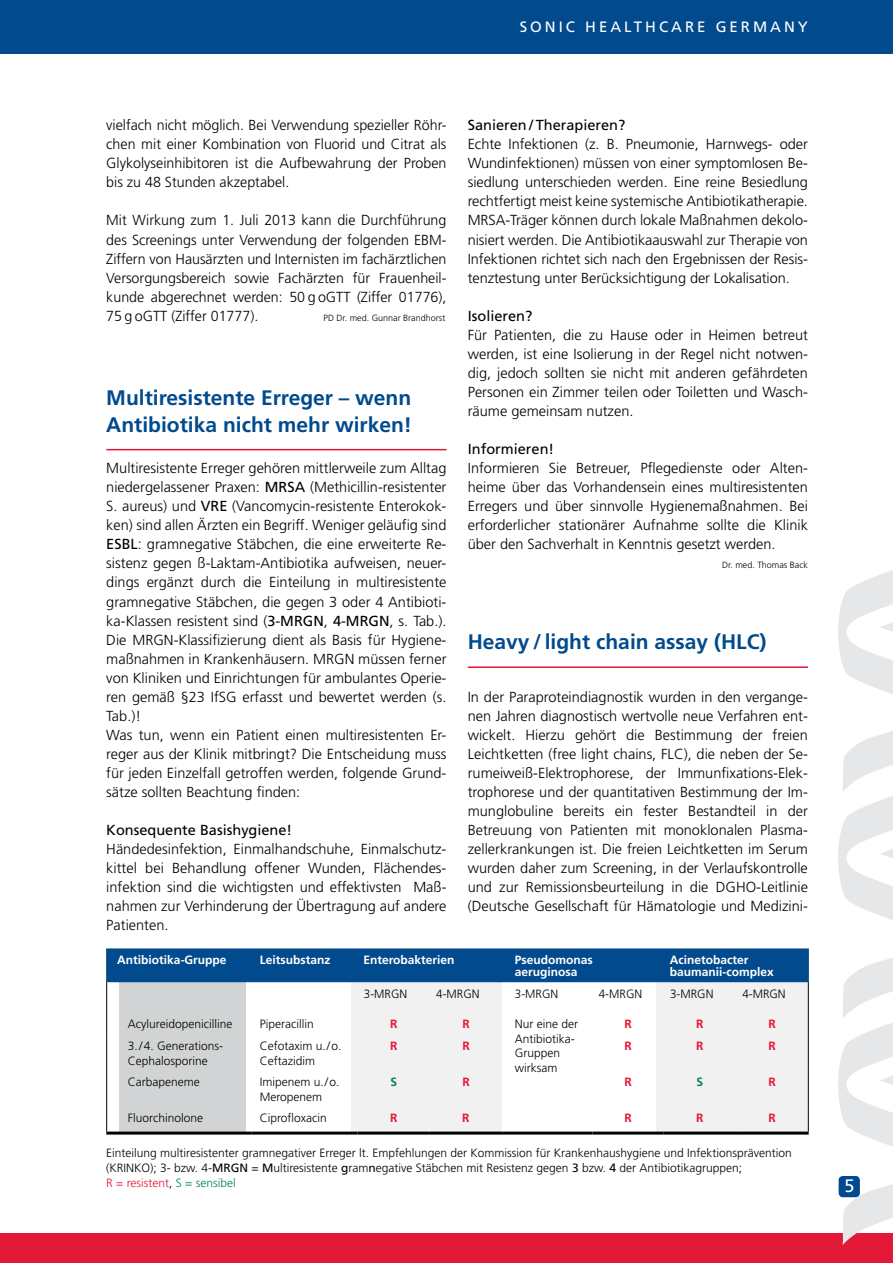
<style>
.page{position:relative;width:893px;height:1263px;background:#fff}
.page>*{position:absolute;margin:0;border:0;box-sizing:border-box;transform-origin:0 0}
.t1{font:700 21px/27px "Frutiger";color:#004a8d}
.t2{font:18px "Frutiger";color:#fff}
.t3{font:15px "Frutiger";letter-spacing:.2em;color:#fff}
.t4{font:300 14.55px/19px "Frutiger";color:#000;text-align:justify}
.t5{font:14.55px "Frutiger";color:#000}
.t6{font:300 12px/14.4px "Frutiger";color:#000}
.t7{font:700 12px/12px "Frutiger";color:#fff}
.t8{font:700 12px "Frutiger";color:#e31736}
.t9{font:700 12px "Frutiger";color:#00854a}
.t10{font:300 9px "Frutiger";color:#000}
.s1{font-weight:400}
.s2{color:#e31736}
.s3{color:#00854a}
</style>
<div class="page">
<div style="left:351px;top:972px;width:151px;height:160px;background:#f1f1f2"></div>
<div style="left:657px;top:975px;width:151px;height:157px;background:#f1f1f2"></div>
<hr style="left:106px;top:449px;width:340px;height:1px;background:#e31736">
<div style="left:119px;top:977px;width:127px;height:154px;background:#d1d3d4"></div>
<div style="left:107px;top:948px;width:701px;height:34px;background:#004a8d"></div>
<hr style="left:106px;top:948px;width:1px;height:34px;background:#004a8d">
<hr style="left:808px;top:948px;width:1px;height:34px;background:#004a8d">
<hr style="left:106px;top:982px;width:1px;height:31px;background:#000">
<hr style="left:808px;top:982px;width:1px;height:31px;background:#000">
<svg style="left:106px;top:1013px;width:1px;height:22px"></svg>
<hr style="left:106px;top:1035px;width:1px;height:36px;background:#000">
<hr style="left:106px;top:1071px;width:1px;height:36px;background:#000">
<svg style="left:106px;top:1107px;width:1px;height:24px"></svg>
<hr style="left:106px;top:1131px;width:145px;height:3px;background:#000">
<hr style="left:251px;top:1131px;width:107px;height:3px;background:#000">
<hr style="left:358px;top:1131px;width:72px;height:3px;background:#000">
<hr style="left:430px;top:1131px;width:72px;height:3px;background:#000">
<hr style="left:592px;top:1131px;width:72px;height:3px;background:#000">
<hr style="left:664px;top:1131px;width:72px;height:3px;background:#000">
<hr style="left:736px;top:1131px;width:73px;height:3px;background:#000">
<svg style="left:808px;top:1013px;width:1px;height:22px"></svg>
<hr style="left:808px;top:1035px;width:1px;height:36px;background:#000">
<hr style="left:808px;top:1071px;width:1px;height:36px;background:#000">
<svg style="left:808px;top:1107px;width:1px;height:24px"></svg>
<hr style="left:502px;top:1131px;width:90px;height:3px;background:#000">
<hr style="left:468px;top:666px;width:340px;height:2px;background:#e31736">
<div style="left:0;top:0;width:893px;height:53px;background:#004a8d"></div>
<div style="left:0;top:1233px;width:893px;height:30px;background:#e31736"></div>
<img style="left:839px;top:570px;width:54px;height:674px">
<div style="left:839px;top:1176px;width:21px;height:21px;background:#004a8d;border-radius:4px"></div>
<p class="t3" style="left:520px;top:18px;width:290px">Sonic Health care GER MAN Y</p>
<p class="t4" style="left:106px;top:116px;width:342px">vielfach nicht möglich. Bei Verwendung spezieller Röhr&shy;chen mit einer Kombination von Fluorid und Citrat als Glykolyseinhibitoren ist die Aufbewahrung der Proben bis zu 48 Stunden akzeptabel.</p>
<p class="t4" style="left:106px;top:211px;width:342px">Mit Wirkung zum 1. Juli 2013 kann die Durchführung des Screenings unter Verwendung der folgenden EBM-Ziffern von Hausärzten und Internisten im fachärztlichen Versorgungsbereich sowie Fachärzten für Frauenheil&shy;kunde abgerechnet werden: 50 g oGTT (Ziffer 01776), 75 g oGTT (Ziffer 01777).</p>
<p class="t5" style="left:468px;top:117px;width:159px">Sanieren / Therapieren?</p>
<p class="t4" style="left:468px;top:135px;width:342px">Echte Infektionen (z. B. Pneumonie, Harnwegs- oder Wundinfektionen) müssen von einer symptomlosen Be&shy;siedlung unterschieden werden. Eine reine Besiedlung rechtfertigt meist keine systemische Antibiotikatherapie.<br>MRSA-Träger können durch lokale Maßnahmen dekolo&shy;nisiert werden. Die Antibiotikaauswahl zur Therapie von Infektionen richtet sich nach den Ergebnissen der Resis&shy;tenztestung unter Berücksichtigung der Lokalisation.</p>
<p class="t5" style="left:468px;top:307px;width:66px">Isolieren?</p>
<p class="t4" style="left:468px;top:325px;width:342px">Für Patienten, die zu Hause oder in Heimen betreut werden, ist eine Isolierung in der Regel nicht notwen&shy;dig, jedoch sollten sie nicht mit anderen gefährdeten Personen ein Zimmer teilen oder Toiletten und Wasch&shy;räume gemeinsam nutzen.</p>
<p class="t5" style="left:468px;top:440px;width:88px">Informieren!</p>
<p class="t4" style="left:468px;top:459px;width:342px">Informieren Sie Betreuer, Pflegedienste oder Alten&shy;heime über das Vorhandensein eines multiresistenten Erregers und über sinnvolle Hygienemaßnahmen. Bei erforderlicher stationärer Aufnahme sollte die Klinik über den Sachverhalt in Kenntnis gesetzt werden.</p>
<p class="t10" style="left:722px;top:560px;width:87px">Dr. med. Thomas Back</p>
<p class="t10" style="left:324px;top:313px;width:123px">PD Dr. med. Gunnar Brandhorst</p>
<h1 class="t1" style="left:106px;top:384px;width:307px">Multiresistente Erreger – wenn<br>Antibiotika nicht mehr wirken!</h1>
<p class="t4" style="left:106px;top:459px;width:342px;text-align:left">Multiresistente Erreger gehören mittlerweile zum Alltag niedergelassener Praxen: <span class="s1">MRSA</span> (Methicillin-resistenter S. aureus) und <span class="s1">VRE</span> (Vancomycin-resistente Enterokok&shy;ken) sind allen Ärzten ein Begriff. Weniger geläufig sind <span class="s1">ESBL</span>: gramnegative Stäbchen, die eine erweiterte Re&shy;sistenz gegen ß-Laktam-Antibiotika aufweisen, neuer&shy;dings ergänzt durch die Einteilung in multiresistente gramnegative Stäbchen, die gegen 3 oder 4 Antibioti&shy;ka-Klassen resistent sind (<span class="s1">3-MRGN</span>, <span class="s1">4-MRGN</span>, s. Tab.).<br>Die MRGN-Klassifizierung dient als Basis für Hygiene&shy;maßnahmen in Krankenhäusern. MRGN müssen ferner von Kliniken und Einrichtungen für ambulantes Operie&shy;ren gemäß §23 IfSG erfasst und bewertet werden (s.<br>Tab.)!<br>Was tun, wenn ein Patient einen multiresistenten Er&shy;reger aus der Klinik mitbringt? Die Entscheidung muss für jeden Einzelfall getroffen werden, folgende Grund&shy;sätze sollten Beachtung finden:</p>
<p class="t5" style="left:106px;top:821px;width:187px">Konsequente Basishygiene!</p>
<p class="t4" style="left:106px;top:840px;width:342px">Händedesinfektion, Einmalhandschuhe, Einmalschutz&shy;kittel bei Behandlung offener Wunden, Flächendes&shy;infektion sind die wichtigsten und effektivsten Maß&shy;nahmen zur Verhinderung der Übertragung auf andere Patienten.</p>
<p class="t7" style="left:117px;top:954px;width:111px">Antibiotika-Gruppe</p>
<p class="t7" style="left:260px;top:954px;width:72px">Leitsubstanz</p>
<p class="t7" style="left:363px;top:954px;width:93px">Enterobakterien</p>
<p class="t7" style="left:515px;top:954px;width:79px">Pseudomonas aeruginosa</p>
<p class="t7" style="left:670px;top:954px;width:106px">Acinetobacter baumanii-complex</p>
<p class="t6" style="left:364px;top:986px;width:45px">3-MRGN</p>
<p class="t6" style="left:436px;top:986px;width:45px">4-MRGN</p>
<p class="t6" style="left:515px;top:986px;width:45px">3-MRGN</p>
<p class="t6" style="left:599px;top:986px;width:45px">4-MRGN</p>
<p class="t6" style="left:670px;top:986px;width:45px">3-MRGN</p>
<p class="t6" style="left:742px;top:986px;width:45px">4-MRGN</p>
<p class="t6" style="left:128px;top:1017px;width:106px">Acylureidopenicilline</p>
<p class="t6" style="left:260px;top:1017px;width:55px">Piperacillin</p>
<p class="t8" style="left:390px;top:1017px;width:9px">R</p>
<p class="t8" style="left:462px;top:1017px;width:9px">R</p>
<p class="t6" style="left:515px;top:1017px;width:65px">Nur eine der<br>Antibiotika-<br>Gruppen wirksam</p>
<p class="t8" style="left:624px;top:1017px;width:9px">R</p>
<p class="t8" style="left:696px;top:1017px;width:9px">R</p>
<p class="t8" style="left:768px;top:1017px;width:9px">R</p>
<h1 class="t1" style="left:468px;top:629px;width:300px">Heavy / light chain assay (HLC)</h1>
<p class="t4" style="left:468px;top:687px;width:342px">In der Paraproteindiagnostik wurden in den vergange&shy;nen Jahren diagnostisch wertvolle neue Verfahren ent&shy;wickelt. Hierzu gehört die Bestimmung der freien Leichtketten (free light chains, FLC), die neben der Se&shy;rumeiweiß-Elektrophorese, der Immunfixations-Elek&shy;trophorese und der quantitativen Bestimmung der Im&shy;munglobuline bereits ein fester Bestandteil in der Betreuung von Patienten mit monoklonalen Plasma&shy;zellerkrankungen ist. Die freien Leichtketten im Serum wurden daher zum Screening, in der Verlaufskontrolle und zur Remissionsbeurteilung in die DGHO-Leitlinie (Deutsche Gesellschaft für Hämatologie und Medizini-</p>
<p class="t6" style="left:128px;top:1039px;width:97px">3./4. Generations-<br>Cephalosporine</p>
<p class="t6" style="left:260px;top:1039px;width:83px">Cefotaxim u./o.<br>Ceftazidim</p>
<p class="t8" style="left:390px;top:1039px;width:9px">R</p>
<p class="t8" style="left:462px;top:1039px;width:9px">R</p>
<p class="t8" style="left:624px;top:1039px;width:9px">R</p>
<p class="t8" style="left:696px;top:1039px;width:9px">R</p>
<p class="t8" style="left:768px;top:1039px;width:9px">R</p>
<p class="t6" style="left:128px;top:1075px;width:74px">Carbapeneme</p>
<p class="t6" style="left:260px;top:1075px;width:81px">Imipenem u./o.<br>Meropenem</p>
<p class="t9" style="left:390px;top:1075px;width:8px">S</p>
<p class="t8" style="left:462px;top:1075px;width:9px">R</p>
<p class="t8" style="left:624px;top:1075px;width:9px">R</p>
<p class="t9" style="left:696px;top:1075px;width:8px">S</p>
<p class="t8" style="left:768px;top:1075px;width:9px">R</p>
<p class="t6" style="left:128px;top:1111px;width:77px">Fluorchinolone</p>
<p class="t6" style="left:260px;top:1111px;width:69px">Ciprofloxacin</p>
<p class="t8" style="left:390px;top:1111px;width:9px">R</p>
<p class="t8" style="left:462px;top:1111px;width:9px">R</p>
<p class="t8" style="left:624px;top:1111px;width:9px">R</p>
<p class="t8" style="left:696px;top:1111px;width:9px">R</p>
<p class="t8" style="left:768px;top:1111px;width:9px">R</p>
<p class="t6" style="left:106px;top:1145px;width:687px;line-height:15px">Einteilung multiresistenter gramnegativer Erreger lt. Empfehlungen der Kommission für Krankenhaushygiene und Infektionsprävention (KRINKO); 3- bzw. 4-<span class="s1">MRGN</span> = <span class="s1">M</span>ultiresistente <span class="s1">g</span>ram<span class="s1">n</span>egative Stäbchen mit Resistenz gegen <span class="s1">3</span> bzw. <span class="s1">4</span> der Antibiotikagruppen;<br><span class="s2">R = resistent</span>, <span class="s3">S = sensibel</span></p>
<p class="t2" style="left:844px;top:1175px;width:12px">5</p>
</div>
